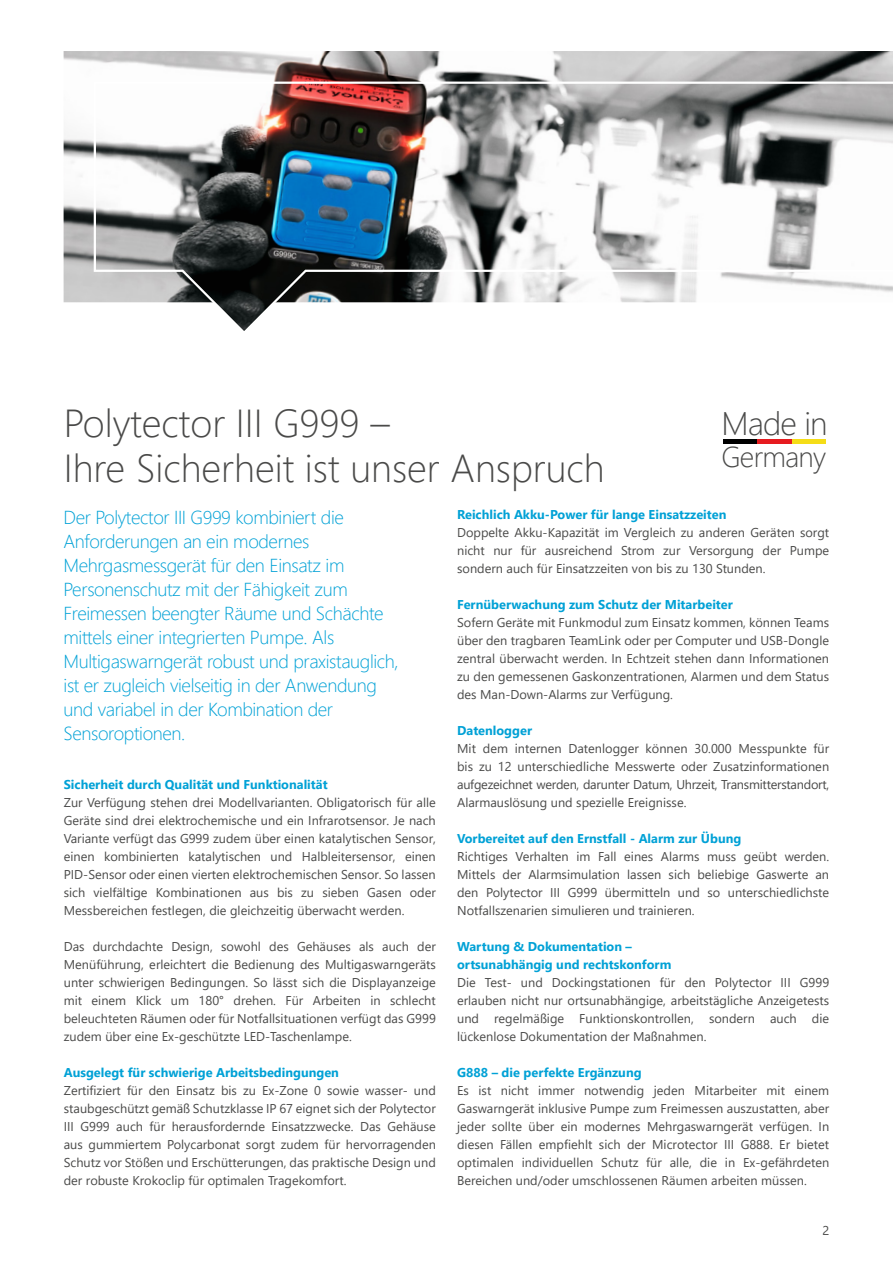
<style>
.page{position:relative;width:893px;height:1263px;background:#fff}
.page>*{position:absolute;margin:0;border:0;box-sizing:border-box;transform-origin:0 0}
.t1{font:300 39px/45px "Segoe UI";color:#4a4a49}
.t2{font:300 32.55px "Segoe UI";letter-spacing:-.025em;color:#4a4a49}
.t3{font:300 28.65px "Segoe UI";letter-spacing:-.025em;color:#4a4a49}
.t4{font:300 18.75px/24px "Segoe UI";letter-spacing:-.02em;color:#00a1d6}
.t5{font:12.75px/18px "Segoe UI";color:#4a4a49;text-align:justify}
.t6{font:700 12.75px/18px "Segoe UI";color:#00a1d6}
</style>
<div class="page">
<img style="left:64px;top:51px;width:829px;height:252px">
<svg style="left:93px;top:80px;width:800px;height:251px"></svg>
<hr style="left:723px;top:439px;width:34px;height:4px;background:#000">
<hr style="left:791px;top:439px;width:34px;height:4px;background:#f5dd17">
<hr style="left:757px;top:439px;width:34px;height:4px;background:#e61b1f">
<h1 class="t1" style="left:64px;top:397px;width:542px">Polytector III G999 –<br>Ihre Sicherheit ist unser Anspruch</h1>
<p class="t6" style="left:457px;top:504px;width:271px">Reichlich Akku-Power für lange Einsatzzeiten</p>
<p class="t5" style="left:457px;top:522px;width:374px">Doppelte Akku-Kapazität im Vergleich zu anderen Geräten sorgt nicht nur für ausreichend Strom zur Versorgung der Pumpe sondern auch für Einsatzzeiten von bis zu 130 Stunden.</p>
<p class="t6" style="left:457px;top:595px;width:277px">Fernüberwachung zum Schutz der Mitarbeiter</p>
<p class="t5" style="left:457px;top:612px;width:374px">Sofern Geräte mit Funkmodul zum Einsatz kommen, können Teams über den tragbaren TeamLink oder per Computer und USB-Dongle zentral überwacht werden. In Echtzeit stehen dann Informationen zu den gemessenen Gaskonzentrationen, Alarmen und dem Status des Man-Down-Alarms zur Verfügung.</p>
<p class="t6" style="left:457px;top:721px;width:76px">Datenlogger</p>
<p class="t5" style="left:457px;top:738px;width:374px">Mit dem internen Datenlogger können 30.000 Messpunkte für bis zu 12 unterschiedliche Messwerte oder Zusatzinformationen aufgezeichnet werden, darunter Datum, Uhrzeit, Transmitterstandort, Alarmauslösung und spezielle Ereignisse.</p>
<p class="t6" style="left:457px;top:829px;width:286px">Vorbereitet auf den Ernstfall - Alarm zur Übung</p>
<p class="t5" style="left:457px;top:846px;width:374px">Richtiges Verhalten im Fall eines Alarms muss geübt werden.<br>Mittels der Alarmsimulation lassen sich beliebige Gaswerte an den Polytector III G999 übermitteln und so unterschiedlichste Notfallszenarien simulieren und trainieren.</p>
<p class="t6" style="left:457px;top:937px;width:216px">Wartung &amp; Dokumentation – ortsunabhängig und rechtskonform</p>
<p class="t5" style="left:457px;top:972px;width:374px">Die Test- und Dockingstationen für den Polytector III G999 erlauben nicht nur ortsunabhängige, arbeitstägliche Anzeigetests und regelmäßige Funktionskontrollen, sondern auch die lückenlose Dokumentation der Maßnahmen.</p>
<p class="t6" style="left:457px;top:1063px;width:186px">G888 – die perfekte Ergänzung</p>
<p class="t5" style="left:457px;top:1080px;width:374px">Es ist nicht immer notwendig jeden Mitarbeiter mit einem Gaswarngerät inklusive Pumpe zum Freimessen auszustatten, aber jeder sollte über ein modernes Mehrgaswarngerät verfügen. In diesen Fällen empfiehlt sich der Microtector III G888. Er bietet optimalen individuellen Schutz für alle, die in Ex-gefährdeten Bereichen und/oder umschlossenen Räumen arbeiten müssen.</p>
<h2 class="t2" style="left:722px;top:392px;width:108px">Made in</h2>
<h3 class="t3" style="left:721px;top:430px;width:106px">Germany</h3>
<p class="t4" style="left:64px;top:504px;width:337px">Der Polytector III G999 kombiniert die Anforderungen an ein modernes Mehrgasmessgerät für den Einsatz im Personenschutz mit der Fähigkeit zum Freimessen beengter Räume und Schächte mittels einer integrierten Pumpe. Als Multigaswarngerät robust und praxistauglich, ist er zugleich vielseitig in der Anwendung und variabel in der Kombination der Sensoroptionen.</p>
<p class="t6" style="left:64px;top:774px;width:265px">Sicherheit durch Qualität und Funktionalität</p>
<p class="t5" style="left:64px;top:792px;width:374px">Zur Verfügung stehen drei Modellvarianten. Obligatorisch für alle Geräte sind drei elektrochemische und ein Infrarotsensor. Je nach Variante verfügt das G999 zudem über einen katalytischen Sensor, einen kombinierten katalytischen und Halbleitersensor, einen PID-Sensor oder einen vierten elektrochemischen Sensor. So lassen sich vielfältige Kombinationen aus bis zu sieben Gasen oder Messbereichen festlegen, die gleichzeitig überwacht werden.</p>
<p class="t5" style="left:64px;top:936px;width:374px">Das durchdachte Design, sowohl des Gehäuses als auch der Menüführung, erleichtert die Bedienung des Multigaswarngeräts unter schwierigen Bedingungen. So lässt sich die Displayanzeige mit einem Klick um 180° drehen. Für Arbeiten in schlecht beleuchteten Räumen oder für Notfallsituationen verfügt das G999 zudem über eine Ex-geschützte LED-Taschenlampe.</p>
<p class="t6" style="left:64px;top:1063px;width:277px">Ausgelegt für schwierige Arbeitsbedingungen</p>
<p class="t5" style="left:64px;top:1080px;width:374px">Zertifiziert für den Einsatz bis zu Ex-Zone 0 sowie wasser- und staubgeschützt gemäß Schutzklasse IP 67 eignet sich der Polytector III G999 auch für herausfordernde Einsatzzwecke. Das Gehäuse aus gummiertem Polycarbonat sorgt zudem für hervorragenden Schutz vor Stößen und Erschütterungen, das praktische Design und der robuste Krokoclip für optimalen Tragekomfort.</p>
<p class="t5" style="left:822px;top:1220px;width:8px">2</p>
</div>
